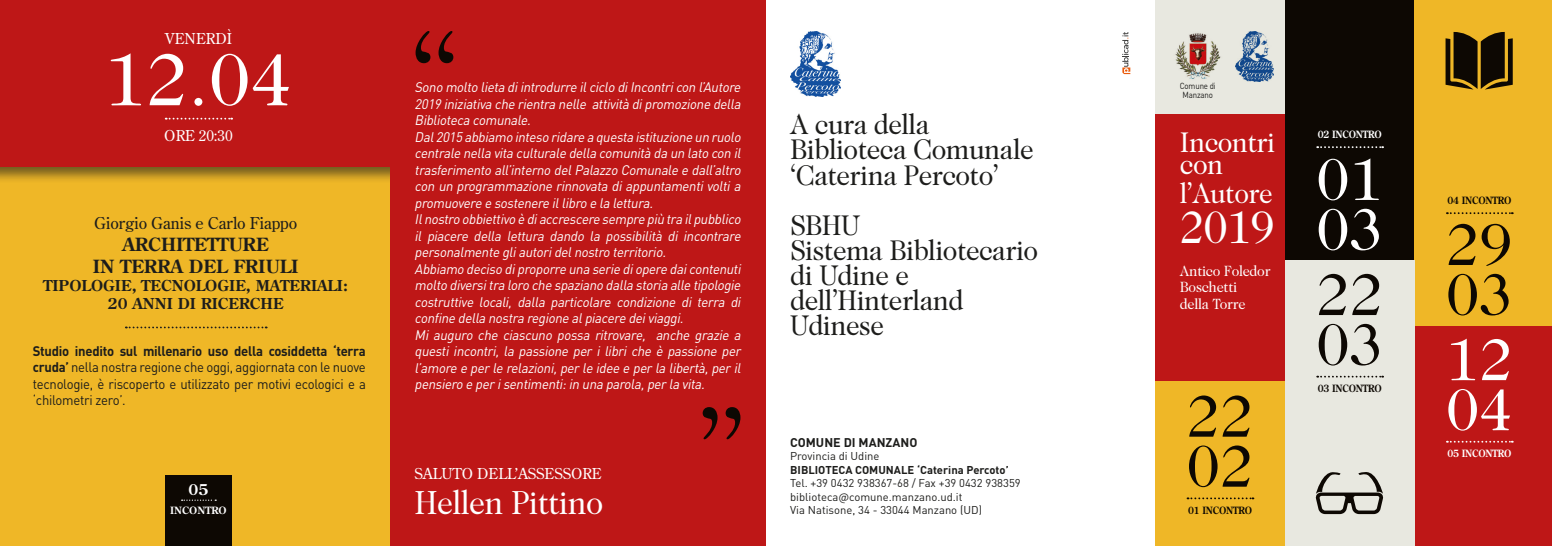
<style>
.page{position:relative;width:1552px;height:546px;background:#fff}
.page>*{position:absolute;margin:0;border:0;box-sizing:border-box;transform-origin:0 0}
.t1{font:112.5px "Caslon 224 Std";color:#0d0803}
.t2{font:75px "Caslon 224 Std";color:#fff}
.t3{font:60px/50px "Caslon 224 Std";color:#0d0803}
.t4{font:60px/50px "Caslon 224 Std";color:#fff}
.t5{font:46.25px "Caslon 224 Std";color:#fff;scale:.95 1}
.t6{font:33.75px "Caslon 224 Std";letter-spacing:-.02em;color:#fff;scale:.95 1}
.t7{font:28.75px/25px "Caslon 224 Std";letter-spacing:-.02em;color:#1d1d1b;scale:.95 1}
.t8{font:28.75px/22.5px "Caslon 224 Std";letter-spacing:-.02em;color:#fff;scale:.95 1}
.t9{font:700 18.12px/21.8px "Century Old Style Std";color:#1d1d1b;text-align:center}
.t10{font:16.25px "Century Old Style Std";color:#1d1d1b}
.t11{font:700 15px/18px "Century Old Style Std";color:#1d1d1b;text-align:center}
.t12{font:15px "Century Old Style Std";color:#fff}
.t13{font:15px/16.2px "Caslon 224 Std";letter-spacing:-.02em;color:#fff;scale:.95 1}
.t14{font:700 15px "Century Old Style Std";color:#fff}
.t15{font:italic 13.75px/16.5px "DINOT";color:#fff;scale:.95 1}
.t16{font:13.75px/16.5px "DINOT";letter-spacing:-.02em;color:#1d1d1b;text-align:justify;scale:.95 1}
.t17{font:700 12.5px "DINOT";color:#1d1d1b}
.t18{font:11.25px/13.5px "DINOT";color:#1d1d1b}
.t19{font:700 11.25px "DINOT";color:#1d1d1b}
.t20{font:700 10px "Century Old Style Std";letter-spacing:-.02em;color:#0d0803;scale:.9 1}
.t21{font:700 10px "Century Old Style Std";letter-spacing:-.02em;color:#fff;scale:.9 1}
.t22{font:700 10px "Century Old Style Std";color:#fff}
.t23{font:8.75px/8.8px "DINOT";letter-spacing:-.02em;color:#1d1d1b;text-align:center;scale:.9 1}
.t24{font:8px "Montserrat";color:#3d3d3c}
.s1{font-weight:700}
.s2{color:#ea5b0c}
</style>
<div class="page">
<div style="left:1155px;top:113px;width:130px;height:268px;background:#be1717"></div>
<div style="left:1155px;top:0;width:130px;height:113px;background:#e8e8e0"></div>
<div style="left:1285px;top:0;width:129px;height:260px;background:#0d0803"></div>
<div style="left:1414px;top:325px;width:138px;height:221px;background:#be1717"></div>
<div style="left:1414px;top:0;width:138px;height:325px;background:#efb727"></div>
<div style="left:390px;top:0;width:375px;height:546px;background:#be1717"></div>
<img style="left:1235px;top:32px;width:38px;height:49px">
<img style="left:790px;top:32px;width:50px;height:65px">
<div style="left:1285px;top:260px;width:129px;height:286px;background:#e8e8e0"></div>
<div style="left:1155px;top:381px;width:130px;height:165px;background:#efb727"></div>
<svg style="left:1188px;top:497px;width:65px;height:2px"></svg>
<svg style="left:1317px;top:375px;width:66px;height:2px"></svg>
<svg style="left:1317px;top:146px;width:66px;height:2px"></svg>
<svg style="left:1447px;top:441px;width:66px;height:1px"></svg>
<svg style="left:1447px;top:212px;width:66px;height:2px"></svg>
<img style="left:1175px;top:33px;width:46px;height:46px">
<svg style="left:1122px;top:40px;width:8px;height:34px"></svg>
<svg style="left:1446px;top:32px;width:67px;height:58px"></svg>
<svg style="left:1316px;top:472px;width:67px;height:42px"></svg>
<div style="left:0;top:0;width:390px;height:546px;background:#efb727"></div>
<div style="left:165px;top:475px;width:67px;height:71px;background:#0d0803"></div>
<svg style="left:182px;top:499px;width:34px;height:2px"></svg>
<div style="left:0;top:0;width:390px;height:183px;background:#1d1d1b;opacity:.6"></div>
<div style="left:0;top:0;width:390px;height:167px;background:#be1717"></div>
<svg style="left:166px;top:118px;width:66px;height:2px"></svg>
<svg style="left:126px;top:326px;width:141px;height:2px"></svg>
<p class="t12" style="left:165px;top:28px;width:69px">VENERDÌ</p>
<h2 class="t2" style="left:105px;top:36px;width:189px">12.04</h2>
<p class="t12" style="left:164px;top:126px;width:70px">ORE 20:30</p>
<p class="t10" style="left:94px;top:213px;width:205px">Giorgio Ganis e Carlo Fiappo</p>
<h3 class="t9" style="left:93px;top:233px;width:207px">ARCHITETTURE<br>IN TERRA DEL FRIULI</h3>
<p class="t11" style="left:44px;top:276px;width:306px">TIPOLOGIE, TECNOLOGIE, MATERIALI:<br>20 ANNI DI RICERCHE</p>
<p class="t16" style="left:33px;top:342px;width:352px"><span class="s1">Studio inedito sul millenario uso della cosiddetta ‘terra cruda’</span> nella nostra regione che oggi, aggiornata con le nuove tecnologie, è riscoperto e utilizzato per motivi ecologici e a ‘chilometri zero’.</p>
<p class="t14" style="left:189px;top:479px;width:21px">05</p>
<p class="t22" style="left:170px;top:503px;width:58px">INCONTRO</p>
<h1 class="t1" style="left:408px;top:11px;width:54px">“</h1>
<p class="t15" style="left:415px;top:79px;width:348px">Sono molto lieta diintrodurre ilciclo diIncontricon l’Autore 2019 iniziativa che rientra nelle attività dipromozione della Biblioteca comunale.<br>Dal2015 abbiamo inteso ridare a questa istituzione un ruolo centrale nella vita culturale della comunità da un lato con il trasferimento all’interno delPalazzo Comunale e dall’altro con un programmazione rinnovata di appuntamenti volti a promuovere e sostenere illibro e la lettura.<br>Ilnostro obbiettivo è diaccrescere sempre più tra ilpubblico il piacere della lettura dando la possibilità di incontrare personalmente gliautoridelnostro territorio.<br>Abbiamo deciso diproporre una serie diopere daicontenuti molto diversitra loro che spaziano dalla storia alle tipologie costruttive locali, dalla particolare condizione di terra di confine della nostra regione alpiacere deiviaggi.<br>Mi auguro che ciascuno possa ritrovare, anche grazie a questi incontri, la passione per i libri che è passione per l’amore e perle relazioni,perle idee e perla libertà,peril pensiero e perisentimenti:in una parola,perla vita.</p>
<p class="t12" style="left:415px;top:464px;width:189px">SALUTO DELL’ASSESSORE</p>
<h3 class="t6" style="left:415px;top:483px;width:200px">Hellen Pittino</h3>
<h1 class="t1" style="left:696px;top:386px;width:54px">”</h1>
<h3 class="t7" style="left:790px;top:112px;width:258px">A cura della<br>Biblioteca Comunale ‘Caterina Percoto’</h3>
<h3 class="t7" style="left:790px;top:212px;width:263px">SBHU<br>Sistema Bibliotecario di Udine e dell’Hinterland<br>Udinese</h3>
<p class="t17" style="left:790px;top:434px;width:129px">COMUNE DI MANZANO</p>
<p class="t18" style="left:790px;top:449px;width:91px">Provincia di Udine</p>
<p class="t19" style="left:790px;top:462px;width:220px">BIBLIOTECA COMUNALE ‘Caterina Percoto’</p>
<p class="t18" style="left:790px;top:476px;width:232px">Tel. +39 0432 938367-68 / Fax +39 0432 938359 biblioteca@comune.manzano.ud.it<br>Via Natisone, 34 - 33044 Manzano (UD)</p>
<p class="t24" style="left:1121px;top:39px;width:9px;rotate:-90deg"><span class="s2">.</span>it</p>
<p class="t23" style="left:1180px;top:81px;width:42px">Comune di<br>Manzano</p>
<h3 class="t8" style="left:1180px;top:130px;width:102px">Incontri con</h3>
<h3 class="t8" style="left:1180px;top:182px;width:99px">l’Autore</h3>
<h3 class="t5" style="left:1180px;top:200px;width:102px">2019</h3>
<p class="t13" style="left:1180px;top:263px;width:97px">Antico Foledor<br>Boschetti<br>della Torre</p>
<h3 class="t3" style="left:1187px;top:390px;width:68px">22<br>02</h3>
<p class="t20" style="left:1188px;top:504px;width:72px">01 INCONTRO</p>
<p class="t21" style="left:1318px;top:128px;width:72px">02 INCONTRO</p>
<h3 class="t4" style="left:1316px;top:154px;width:68px">01<br>03</h3>
<h3 class="t3" style="left:1316px;top:269px;width:68px">22<br>03</h3>
<p class="t20" style="left:1318px;top:382px;width:72px">03 INCONTRO</p>
<p class="t20" style="left:1447px;top:194px;width:72px">04 INCONTRO</p>
<h3 class="t3" style="left:1446px;top:219px;width:68px">29<br>03</h3>
<h3 class="t4" style="left:1446px;top:334px;width:68px">12<br>04</h3>
<p class="t21" style="left:1447px;top:447px;width:72px">05 INCONTRO</p>
</div>
